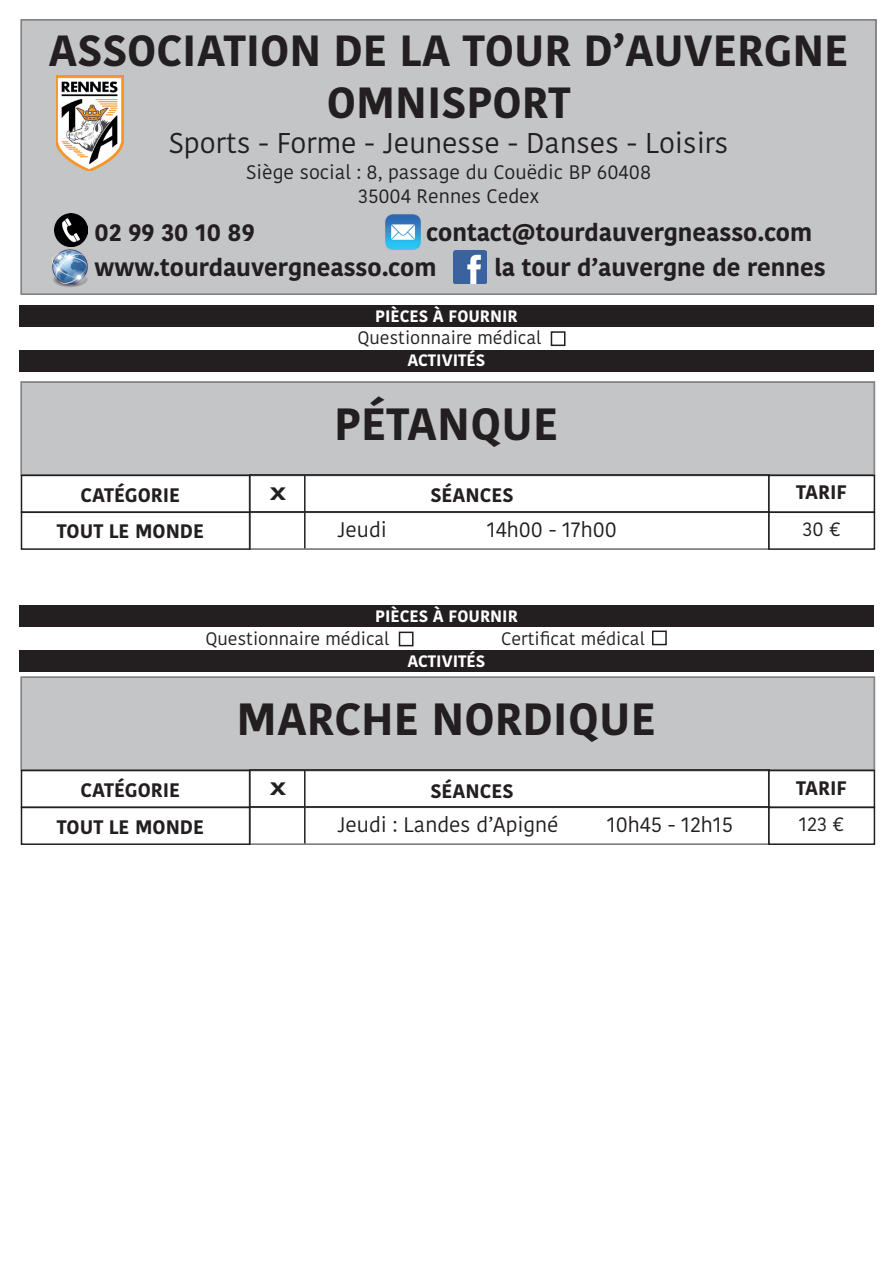
<style>
.page{position:relative;width:893px;height:1263px;background:#fff}
.page>*{position:absolute;margin:0;border:0;box-sizing:border-box;transform-origin:0 0}
.t1{font:700 45px "Kohinoor Bangla";color:#231f20}
.t2{font:700 43.5px/52.2px "Kohinoor Bangla";color:#231f20;text-align:center}
.t3{font:28.5px "Kohinoor Bangla";color:#231f20}
.t4{font:700 24px/35.1px "Kohinoor Bangla";color:#231f20}
.t5{font:21px "Kohinoor Bangla";color:#231f20}
.t6{font:700 19.5px "Kohinoor Bangla";color:#231f20}
.t7{font:19.5px/23.4px "Kohinoor Bangla";color:#231f20;text-align:center}
.t8{font:18px "Kohinoor Bangla";color:#231f20}
.t9{font:700 18px "Kohinoor Bangla";color:#231f20;scale:1.45 1}
.t10{font:700 16.5px "Kohinoor Bangla";color:#fff}
</style>
<div class="page">
<div style="left:21px;top:382px;width:853px;height:93px;background:#c4c5c7"></div>
<div style="left:21px;top:677px;width:853px;height:93px;background:#c4c5c7"></div>
<svg style="left:251px;top:475px;width:517px;height:75px"></svg>
<hr style="left:250px;top:512px;width:519px;height:1px;background:#343334">
<svg style="left:251px;top:770px;width:517px;height:75px"></svg>
<hr style="left:250px;top:807px;width:519px;height:1px;background:#343334">
<div style="left:21px;top:475px;width:230px;height:38px;border:2px solid #231f20"></div>
<div style="left:21px;top:770px;width:230px;height:38px;border:2px solid #231f20"></div>
<div style="left:21px;top:511px;width:230px;height:39px;border:2px solid #231f20"></div>
<div style="left:21px;top:807px;width:230px;height:38px;border:2px solid #231f20"></div>
<div style="left:768px;top:475px;width:107px;height:38px;border:2px solid #231f20"></div>
<div style="left:768px;top:770px;width:107px;height:38px;border:2px solid #231f20"></div>
<div style="left:768px;top:511px;width:107px;height:39px;border:2px solid #231f20"></div>
<div style="left:768px;top:807px;width:107px;height:38px;border:2px solid #231f20"></div>
<hr style="left:304px;top:476px;width:2px;height:35px;background:#231f20">
<hr style="left:304px;top:771px;width:2px;height:36px;background:#231f20">
<hr style="left:304px;top:513px;width:2px;height:35px;background:#231f20">
<hr style="left:304px;top:808px;width:2px;height:35px;background:#231f20">
<div style="left:21px;top:20px;width:855px;height:274px;background:#c4c5c7"></div>
<img style="left:56px;top:76px;width:67px;height:95px">
<img style="left:385px;top:214px;width:36px;height:36px">
<img style="left:454px;top:251px;width:33px;height:33px">
<img style="left:49px;top:246px;width:41px;height:42px">
<img style="left:54px;top:213px;width:33px;height:33px">
<div style="left:19px;top:305px;width:855px;height:22px;background:#231f20"></div>
<div style="left:19px;top:350px;width:855px;height:21px;background:#231f20"></div>
<div style="left:551px;top:331px;width:14px;height:15px;border:2px solid #231f20"></div>
<div style="left:19px;top:605px;width:855px;height:22px;background:#231f20"></div>
<div style="left:19px;top:650px;width:855px;height:22px;background:#231f20"></div>
<div style="left:399px;top:632px;width:14px;height:14px;border:2px solid #231f20"></div>
<div style="left:652px;top:630px;width:15px;height:15px;border:2px solid #231f20"></div>
<h2 class="t2" style="left:48px;top:22px;width:802px">ASSOCIATION DE LA TOUR D’AUVERGNE<br>OMNISPORT</h2>
<p class="t3" style="left:169px;top:121px;width:561px">Sports - Forme - Jeunesse - Danses - Loisirs</p>
<p class="t7" style="left:246px;top:160px;width:406px">Siège social : 8, passage du Couëdic BP 60408<br>35004 Rennes Cedex</p>
<p class="t4" style="left:95px;top:214px;width:343px">02 99 30 10 89 www.tourdauvergneasso.com</p>
<p class="t4" style="left:494px;top:214px;width:333px;text-indent:-68px">contact@tourdauvergneasso.com la tour d’auvergne de rennes</p>
<p class="t10" style="left:375px;top:301px;width:144px">PIÈCES À FOURNIR</p>
<p class="t10" style="left:407px;top:346px;width:79px">ACTIVITÉS</p>
<p class="t8" style="left:357px;top:324px;width:185px">Questionnaire médical</p>
<h1 class="t1" style="left:334px;top:385px;width:226px">PÉTANQUE</h1>
<p class="t6" style="left:81px;top:478px;width:101px">CATÉGORIE</p>
<p class="t9" style="left:270px;top:478px;width:13px">X</p>
<p class="t6" style="left:430px;top:478px;width:85px">SÉANCES</p>
<p class="t6" style="left:796px;top:475px;width:52px">TARIF</p>
<p class="t6" style="left:57px;top:514px;width:149px">TOUT LE MONDE</p>
<p class="t5" style="left:337px;top:514px;width:51px">Jeudi</p>
<p class="t5" style="left:487px;top:513px;width:132px">14h00 - 17h00</p>
<p class="t7" style="left:802px;top:517px;width:40px">30 €</p>
<p class="t10" style="left:375px;top:602px;width:144px">PIÈCES À FOURNIR</p>
<p class="t10" style="left:407px;top:646px;width:79px">ACTIVITÉS</p>
<p class="t8" style="left:205px;top:624px;width:185px">Questionnaire médical</p>
<p class="t8" style="left:501px;top:624px;width:145px">Certificat médical</p>
<h1 class="t1" style="left:237px;top:680px;width:421px">MARCHE NORDIQUE</h1>
<p class="t6" style="left:81px;top:773px;width:101px">CATÉGORIE</p>
<p class="t9" style="left:270px;top:773px;width:13px">X</p>
<p class="t6" style="left:430px;top:773px;width:85px">SÉANCES</p>
<p class="t6" style="left:796px;top:770px;width:52px">TARIF</p>
<p class="t6" style="left:57px;top:809px;width:149px">TOUT LE MONDE</p>
<p class="t5" style="left:337px;top:809px;width:223px">Jeudi : Landes d’Apigné</p>
<p class="t5" style="left:607px;top:809px;width:128px">10h45 - 12h15</p>
<p class="t7" style="left:799px;top:812px;width:47px">123 €</p>
</div>
